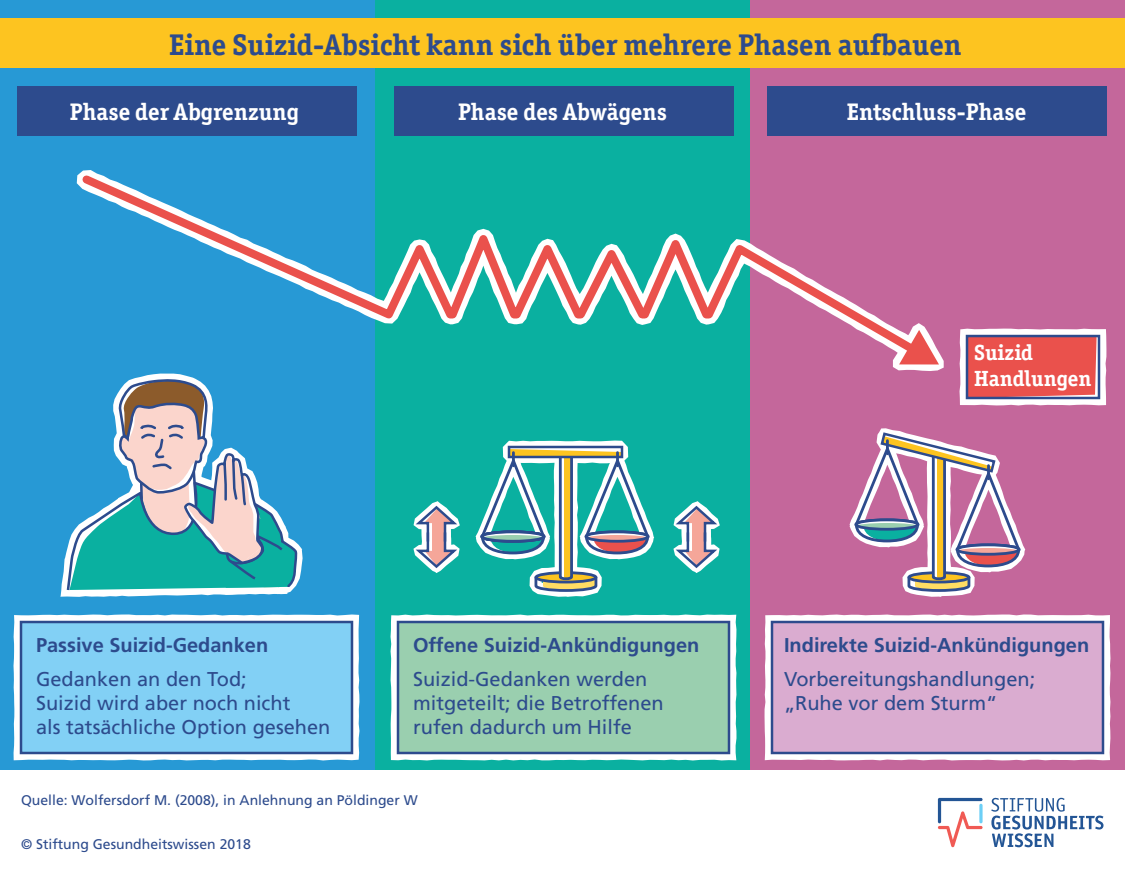
<style>
.page{position:relative;width:1125px;height:870px;background:#fff}
.page>*{position:absolute;margin:0;border:0;box-sizing:border-box;transform-origin:0 0}
.t1{font:700 30px "Officina Ser ITC Std";color:#2d4b8d}
.t2{font:700 24px "Officina Ser ITC Std";color:#fff}
.t3{font:700 22px/26.4px "Officina Ser ITC Std";color:#fff}
.t4{font:20px/24px "Frutiger LT Std";color:#2d4b8d}
.t5{font:700 20px "Frutiger LT Std";color:#2d4b8d}
.t6{font:14px "Frutiger LT Std";color:#2d4b8d}
</style>
<div class="page">
<div style="left:0;top:0;width:375px;height:770px;background:#2799d5"></div>
<div style="left:375px;top:0;width:375px;height:770px;background:#0ab0a0"></div>
<div style="left:750px;top:0;width:375px;height:770px;background:#c4679b"></div>
<div style="left:17px;top:86px;width:340px;height:50px;background:#2d4b8d"></div>
<div style="left:394px;top:86px;width:340px;height:50px;background:#2d4b8d"></div>
<div style="left:767px;top:86px;width:340px;height:50px;background:#2d4b8d"></div>
<svg style="left:14px;top:615px;width:345px;height:145px;fill:#fff"></svg>
<div style="left:20px;top:621px;width:333px;height:133px;background:#82d0f5;border:2px solid #2d4b8d"></div>
<svg style="left:391px;top:615px;width:345px;height:145px;fill:#fff"></svg>
<div style="left:397px;top:621px;width:333px;height:133px;background:#9acfaf;border:2px solid #2d4b8d"></div>
<svg style="left:765px;top:615px;width:345px;height:145px;fill:#fff"></svg>
<div style="left:771px;top:621px;width:333px;height:133px;background:#daacd0;border:2px solid #2d4b8d"></div>
<svg style="left:960px;top:329px;width:146px;height:76px"></svg>
<div style="left:966px;top:335px;width:134px;height:64px;border:2px solid #2d4b8d"></div>
<div style="left:0;top:18px;width:1125px;height:50px;background:#fdc420"></div>
<svg style="left:938px;top:798px;width:45px;height:49px"></svg>
<svg style="left:991px;top:798px;width:113px;height:49px"></svg>
<svg style="left:76px;top:170px;width:817px;height:180px"></svg>
<svg style="left:893px;top:323px;width:51px;height:48px"></svg>
<svg style="left:850px;top:428px;width:175px;height:169px"></svg>
<svg style="left:476px;top:441px;width:178px;height:156px"></svg>
<svg style="left:482px;top:532px;width:62px;height:9px"></svg>
<svg style="left:482px;top:535px;width:62px;height:6px"></svg>
<div style="left:481px;top:530px;width:64px;height:13px;border:3px solid #2d4b8d;border-radius:50%"></div>
<svg style="left:673px;top:501px;width:47px;height:72px"></svg>
<svg style="left:413px;top:501px;width:47px;height:72px"></svg>
<svg style="left:60px;top:293px;width:243px;height:304px"></svg>
<h1 class="t1" style="left:169px;top:26px;width:794px">Eine Suizid-Absicht kann sich über mehrere Phasen aufbauen</h1>
<p class="t2" style="left:70px;top:97px;width:231px">Phase der Abgrenzung</p>
<p class="t2" style="left:458px;top:97px;width:210px">Phase des Abwägens</p>
<p class="t2" style="left:847px;top:97px;width:181px">Entschluss-Phase</p>
<p class="t3" style="left:974px;top:339px;width:119px">Suizid<br>Handlungen</p>
<p class="t5" style="left:36px;top:633px;width:234px">Passive Suizid-Gedanken</p>
<p class="t4" style="left:36px;top:667px;width:296px">Gedanken an den Tod;<br>Suizid wird aber noch nicht<br>als tatsächliche Option gesehen</p>
<p class="t5" style="left:413px;top:633px;width:288px">Offene Suizid-Ankündigungen</p>
<p class="t4" style="left:413px;top:667px;width:252px">Suizid-Gedanken werden mitgeteilt; die Betroffenen rufen dadurch um Hilfe</p>
<p class="t5" style="left:784px;top:633px;width:307px">Indirekte Suizid-Ankündigungen</p>
<p class="t4" style="left:784px;top:667px;width:253px">Vorbereitungshandlungen; „Ruhe vor dem Sturm“</p>
<p class="t6" style="left:21px;top:792px;width:398px">Quelle: Wolfersdorf M. (2008), in Anlehnung an Pöldinger W</p>
<p class="t6" style="left:21px;top:836px;width:231px">© Stiftung Gesundheitswissen 2018</p>
</div>
